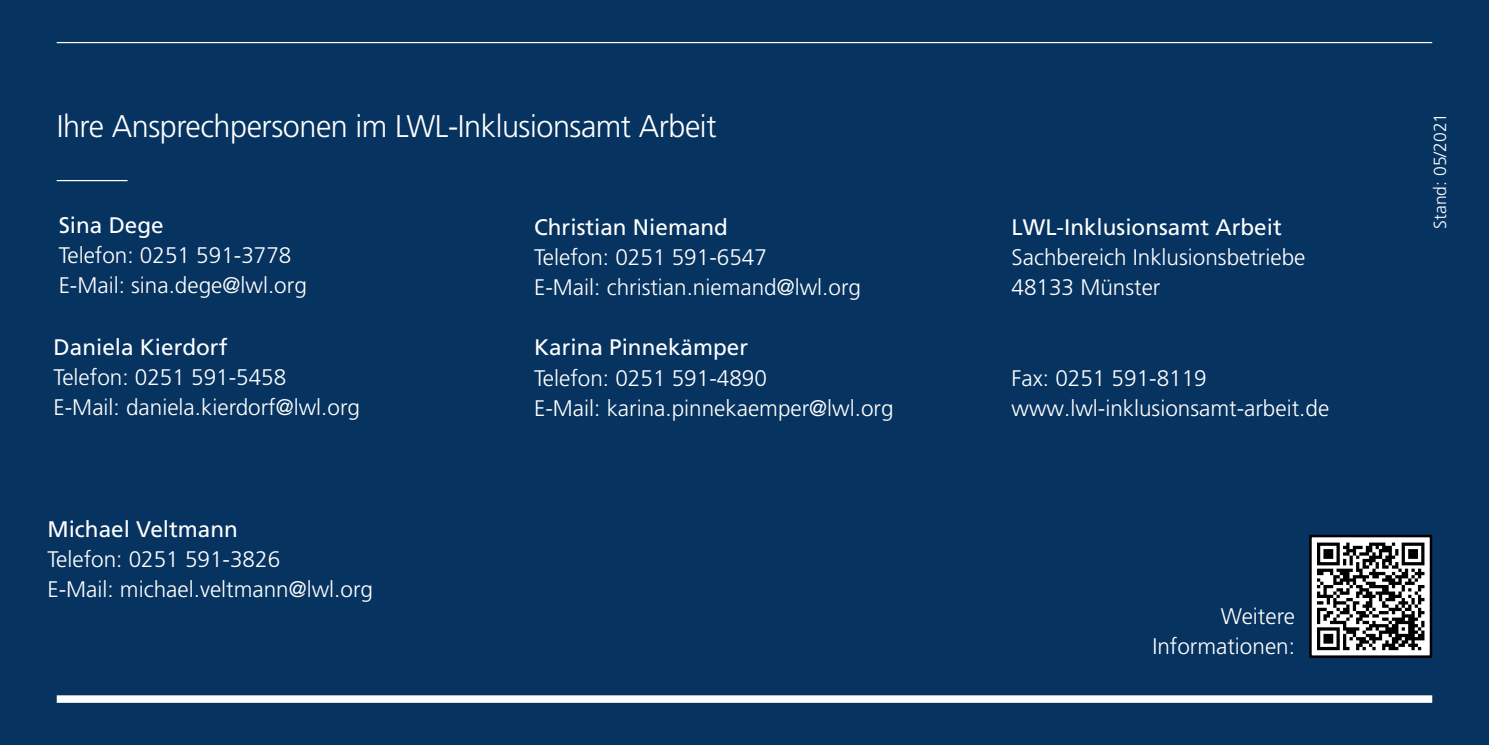
<style>
.page{position:relative;width:1489px;height:745px;background:#fff}
.page>*{position:absolute;margin:0;border:0;box-sizing:border-box;transform-origin:0 0}
.t1{font:300 31.25px "Frutiger LT Pro";letter-spacing:-.015em;color:#fff}
.t2{font:300 22.5px/30px "Frutiger LT Pro";color:#fff}
.t3{font:300 17.5px "Frutiger LT Pro";color:#fff}
.s1{font-weight:400}
</style>
<div class="page">
<div style="left:0;top:0;width:1488px;height:744px;background:#073360"></div>
<svg style="left:57px;top:695px;width:1374px;height:7px;background:#f3f5f7"></svg>
<hr style="left:57px;top:42px;width:1374px;height:1px;background:#fff">
<hr style="left:57px;top:180px;width:71px;height:1px;background:#fff">
<svg style="left:1312px;top:537px;width:116px;height:117px;background:#eee"></svg>
<svg style="left:1316px;top:542px;width:108px;height:107px;background:#808080"></svg>
<div style="left:1309px;top:534px;width:122px;height:123px;border:2px solid #000"></div>
<h2 class="t1" style="left:57px;top:108px;width:661px">Ihre Ansprechpersonen im LWL-Inklusionsamt Arbeit</h2>
<p class="t2" style="left:59px;top:210px;width:250px"><span class="s1">Sina Dege<br></span>Telefon: 0251 591-3778<br>E-Mail: sina.dege@lwl.org</p>
<p class="t2" style="left:54px;top:331px;width:308px"><span class="s1">Daniela Kierdorf<br></span>Telefon: 0251 591-5458<br>E-Mail: daniela.kierdorf@lwl.org</p>
<p class="t2" style="left:47px;top:514px;width:327px"><span class="s1">Michael Veltmann<br></span>Telefon: 0251 591-3826<br>E-Mail: michael.veltmann@lwl.org</p>
<p class="t2" style="left:534px;top:212px;width:328px"><span class="s1">Christian Niemand<br></span>Telefon: 0251 591-6547<br>E-Mail: christian.niemand@lwl.org</p>
<p class="t2" style="left:534px;top:332px;width:361px"><span class="s1">Karina Pinnekämper<br></span>Telefon: 0251 591-4890<br>E-Mail: karina.pinnekaemper@lwl.org</p>
<p class="t2" style="left:1011px;top:212px;width:295px"><span class="s1">LWL-Inklusionsamt Arbeit<br></span>Sachbereich Inklusionsbetriebe<br>48133 Münster</p>
<p class="t2" style="left:1011px;top:362px;width:319px">Fax: 0251 591-8119 www.lwl-inklusionsamt-arbeit.de</p>
<p class="t2" style="left:1152px;top:601px;width:144px;text-align:right">Weitere<br>Informationen:</p>
<p class="t3" style="left:1429px;top:228px;width:117px;rotate:-90deg">Stand: 05/2021</p>
</div>
